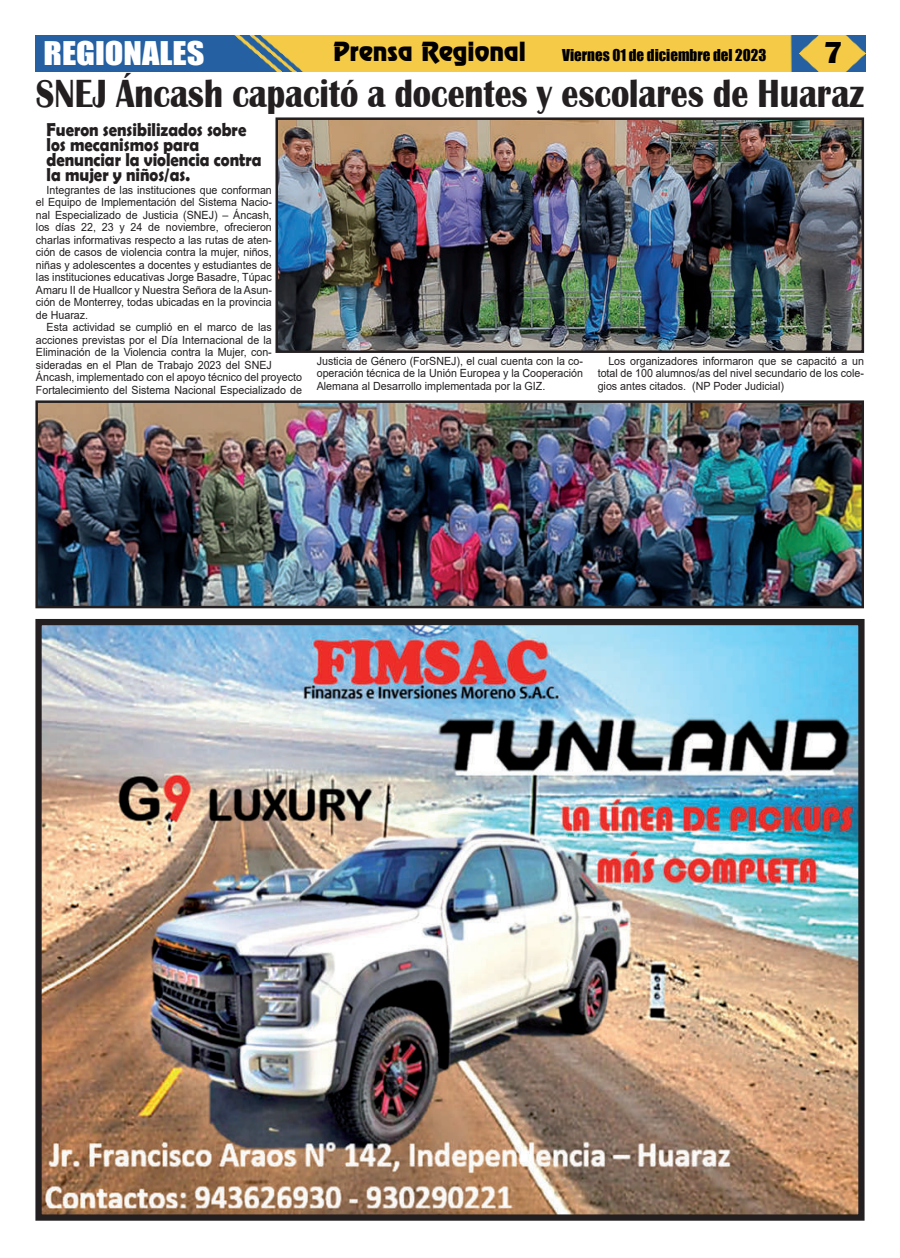
<style>
.page{position:relative;width:900px;height:1258px;background:#fff}
.page>*{position:absolute;margin:0;border:0;box-sizing:border-box;transform-origin:0 0}
.t1{font:700 40.38px "Britannic";color:#231f20;scale:.84 1}
.t2{font:700 31.25px "Britannic";color:#020000}
.t3{font:30px "Impact";color:#fff;scale:1.14 1}
.t4{font:23.75px "Renfrew Normal";color:#020000}
.t5{font:700 18.75px/15px "Berlin Sans FB Demi";color:#231f20;scale:.89 1}
.t6{font:15px "Impact";color:#000}
.t7{font:11.25px/12.5px "Arial";color:#231f20;text-align:justify;scale:.95 1}
</style>
<div class="page">
<img style="left:35px;top:36px;width:831px;height:35px">
<img style="left:42px;top:626px;width:816px;height:588px">
<div style="left:35px;top:619px;width:830px;height:602px;border:6px solid #231f20"></div>
<img style="left:279px;top:121px;width:581px;height:228px">
<div style="left:275px;top:117px;width:589px;height:236px;border:3px solid #231f20"></div>
<img style="left:39px;top:404px;width:821px;height:200px">
<div style="left:35px;top:400px;width:829px;height:208px;border:3px solid #231f20"></div>
<h3 class="t3" style="left:44px;top:37px;width:143px">REGIONALES</h3>
<h3 class="t4" style="left:333px;top:42px;width:194px">Prensa Regional</h3>
<h3 class="t6" style="left:562px;top:47px;width:206px">Viernes 01 de diciembre del 2023</h3>
<h2 class="t2" style="left:824px;top:37px;width:21px">7</h2>
<h1 class="t1" style="left:36px;top:73px;width:987px">SNEJ Áncash capacitó a docentes y escolares de Huaraz</h1>
<h3 class="t5" style="left:47px;top:122px;width:243px">Fueron sensibilizados sobre los mecanismos para denunciar la violencia contra la mujer y niños/as.</h3>
<p class="t7" style="left:36px;top:184px;width:250px;text-indent:11px">Integrantes de las instituciones que conforman el Equipo de Implementación del Sistema Nacio&shy;nal Especializado de Justicia (SNEJ) – Áncash, los días 22, 23 y 24 de noviembre, ofrecieron charlas informativas respecto a las rutas de aten&shy;ción de casos de violencia contra la mujer, niños, niñas y adolescentes a docentes y estudiantes de las instituciones educativas Jorge Basadre, Túpac Amaru II de Huallcor y Nuestra Señora de la Asun&shy;ción de Monterrey, todas ubicadas en la provincia de Huaraz.</p>
<p class="t7" style="left:36px;top:322px;width:282px;text-align:left;text-indent:11px">Esta actividad se cumplió en el marco de las acciones previstas por el Día Internacional de la Eliminación de la Violencia contra la Mujer, con&shy;sideradas en el Plan de Trabajo 2023 del SNEJ Áncash, implementado con el apoyo técnico del proyecto Fortalecimiento del Sistema Nacional Especializado de</p>
<p class="t7" style="left:317px;top:355px;width:282px">Justicia de Género (ForSNEJ), el cual cuenta con la co&shy;operación técnica de la Unión Europea y la Cooperación Alemana al Desarrollo implementada por la GIZ.</p>
<p class="t7" style="left:598px;top:355px;width:282px;text-indent:11px">Los organizadores informaron que se capacitó a un total de 100 alumnos/as del nivel secundario de los cole&shy;gios antes citados. (NP Poder Judicial)</p>
</div>
